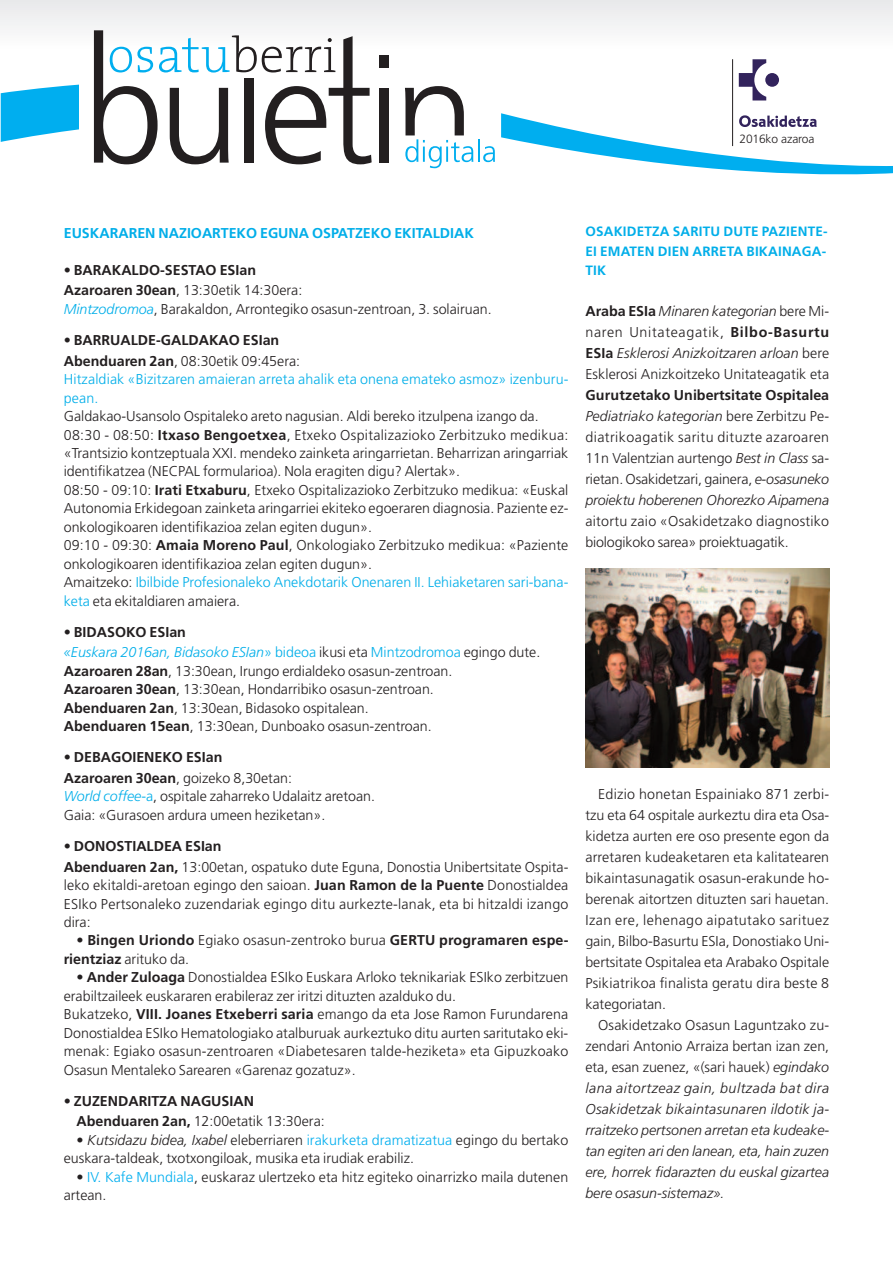
<style>
.page{position:relative;width:893px;height:1263px;background:#fff}
.page>*{position:absolute;margin:0;border:0;box-sizing:border-box;transform-origin:0 0}
.t1{font:300 14.25px/18.5px "Frutiger";color:#231f20}
.t2{font:italic 300 14.25px/21px "Frutiger";color:#231f20;text-align:justify}
.t3{font:700 14.25px/20.5px "Frutiger";color:#231f20}
.t4{font:italic 300 14.25px/20.5px "Frutiger";color:#00aee9}
.t5{font:300 14.25px/18.5px "Frutiger";letter-spacing:.01em;color:#00aee9}
.t6{font:700 14.25px "Frutiger";color:#00aee9}
.t7{font:700 13.5px/19.5px "Frutiger";letter-spacing:.015em;color:#00aee9;text-align:justify}
.t8{font:300 12px "Frutiger";letter-spacing:-.01em;color:#231f20}
.s1{font-weight:300}
.s2{font-style:italic;color:#00aee9}
.s3{font-weight:700}
.s4{color:#00aee9}
.s5{font-weight:700;font-style:normal;color:#231f20}
.s6{font-style:normal}
.s7{font-style:normal;color:#231f20}
.s8{font-style:italic}
.s9{color:#00aeef}
</style>
<div class="page">
<hr style="left:732px;top:59px;width:1px;height:87px;background:#231f20">
<svg style="left:94px;top:30px;width:278px;height:55px"></svg>
<div style="left:380px;top:55px;width:9px;height:12px;background:#231f20"></div>
<svg style="left:1px;top:85px;width:892px;height:90px"></svg>
<div style="left:735px;top:54px;width:94px;height:80px;background:#fff"></div>
<svg style="left:739px;top:59px;width:27px;height:41px"></svg>
<div style="left:765px;top:73px;width:14px;height:14px;background:#32235c;border-radius:50%"></div>
<svg style="left:739px;top:115px;width:78px;height:12px"></svg>
<img style="left:585px;top:568px;width:244px;height:199px">
<p class="t8" style="left:739px;top:134px;width:76px">2016ko azaroa</p>
<p class="t6" style="left:64px;top:227px;width:412px">EUSKARAREN NAZIOARTEKO EGUNA OSPATZEKO EKITALDIAK</p>
<p class="t3" style="left:64px;top:261px;width:240px">• BARAKALDO-SESTAO ESIan<br>Azaroaren 30ean<span class="s1">, 13:30etik 14:30era:</span></p>
<p class="t1" style="left:64px;top:301px;width:429px"><span class="s2">Mintzodromoa</span>, Barakaldon, Arrontegiko osasun-zentroan, 3. solairuan.</p>
<p class="t3" style="left:64px;top:331px;width:238px">• BARRUALDE-GALDAKAO ESIan<br>Abenduaren 2an<span class="s1">, 08:30etik 09:45era:</span></p>
<p class="t5" style="left:64px;top:371px;width:506px">Hitzaldiak «Bizitzaren amaieran arreta ahalik eta onena emateko asmoz» izenburu&shy;pean.</p>
<p class="t1" style="left:64px;top:408px;width:506px">Galdakao-Usansolo Ospitaleko areto nagusian. Aldi bereko itzulpena izango da.<br>08:30 - 08:50: <span class="s3">Itxaso Bengoetxea</span>, Etxeko Ospitalizazioko Zerbitzuko medikua: «Trantsizio kontzeptuala XXI. mendeko zainketa aringarrietan. Beharrizan aringarriak identifikatzea (NECPAL formularioa). Nola eragiten digu? Alertak».<br>08:50 - 09:10: <span class="s3">Irati Etxaburu</span>, Etxeko Ospitalizazioko Zerbitzuko medikua: «Euskal Autonomia Erkidegoan zainketa aringarriei ekiteko egoeraren diagnosia. Paziente ez&shy;onkologikoaren identifikazioa zelan egiten dugun».<br>09:10 - 09:30: <span class="s3">Amaia Moreno Paul</span>, Onkologiako Zerbitzuko medikua: «Paziente onkologikoaren identifikazioa zelan egiten dugun».<br>Amaitzeko: <span class="s4">Ibilbide Profesionaleko Anekdotarik Onenaren II. Lehiaketaren sari-bana&shy;keta</span> eta ekitaldiaren amaiera.</p>
<p class="t4" style="left:64px;top:623px;width:478px"><span class="s5">• BIDASOKO ESIan<br></span>«Euskara 2016an, Bidasoko ESIan<span class="s6">» bideoa</span> <span class="s7">ikusi eta</span> <span class="s6">Mintzodromoa</span> <span class="s7">egingo dute.</span></p>
<p class="t1" style="left:64px;top:663px;width:390px"><span class="s3">Azaroaren 28an</span>, 13:30ean, Irungo erdialdeko osasun-zentroan.<br><span class="s3">Azaroaren 30ean</span>, 13:30ean, Hondarribiko osasun-zentroan.<br><span class="s3">Abenduaren 2an</span>, 13:30ean, Bidasoko ospitalean.<br><span class="s3">Abenduaren 15ean</span>, 13:30ean, Dunboako osasun-zentroan.</p>
<p class="t3" style="left:64px;top:748px;width:230px">• DEBAGOIENEKO ESIan<br>Azaroaren 30ean<span class="s1">, goizeko 8,30etan:</span></p>
<p class="t1" style="left:64px;top:788px;width:313px"><span class="s2">World coffee</span><span class="s4">-a</span>, ospitale zaharreko Udalaitz aretoan.<br>Gaia: «Gurasoen ardura umeen heziketan».</p>
<p class="t1" style="left:64px;top:837px;width:506px;line-height:20.5px"><span class="s3">• DONOSTIALDEA ESIan<br>Abenduaren 2an,</span> 13:00etan, ospatuko dute Eguna, Donostia Unibertsitate Ospita-</p>
<p class="t1" style="left:64px;top:877px;width:506px;text-align:justify">leko ekitaldi-aretoan egingo den saioan. <span class="s3">Juan Ramon de la Puente</span> Donostialdea ESIko Pertsonaleko zuzendariak egingo ditu aurkezte-lanak, eta bi hitzaldi izango dira:</p>
<p class="t3" style="left:64px;top:932px;width:506px;line-height:18.5px;text-indent:13px"><span class="s1">•</span> Bingen Uriondo <span class="s1">Egiako osasun-zentroko burua</span> GERTU programaren espe&shy;rientziaz <span class="s1">arituko da.</span></p>
<p class="t1" style="left:64px;top:969px;width:506px;text-indent:13px">• <span class="s3">Ander Zuloaga</span> Donostialdea ESIko Euskara Arloko teknikariak ESIko zerbitzuen erabiltzaileek euskararen erabileraz zer iritzi dituzten azalduko du.<br>Bukatzeko, <span class="s3">VIII. Joanes Etxeberri saria</span> emango da eta Jose Ramon Furundarena Donostialdea ESIko Hematologiako atalburuak aurkeztuko ditu aurten saritutako eki&shy;menak: Egiako osasun-zentroaren «Diabetesaren talde-heziketa» eta Gipuzkoako Osasun Mentaleko Sarearen «Garenaz gozatuz».</p>
<p class="t3" style="left:77px;top:1092px;width:250px;text-indent:-13px">• ZUZENDARITZA NAGUSIAN<br>Abenduaren 2an, <span class="s1">12:00etatik 13:30era:</span></p>
<p class="t1" style="left:64px;top:1132px;width:506px;text-indent:13px">• <span class="s8">Kutsidazu bidea, Ixabel</span> eleberriaren <span class="s9">irakurketa dramatizatua</span> egingo du bertako euskara-taldeak, txotxongiloak, musika eta irudiak erabiliz.</p>
<p class="t1" style="left:64px;top:1169px;width:506px;text-indent:13px">• <span class="s9">IV. Kafe Mundiala</span>, euskaraz ulertzeko eta hitz egiteko oinarrizko maila dutenen artean.</p>
<p class="t7" style="left:585px;top:223px;width:244px">OSAKIDETZA SARITU DUTE PAZIENTE-EI EMATEN DIEN ARRETA BIKAINAGA-TIK</p>
<p class="t1" style="left:585px;top:301px;width:245px;line-height:21px;text-align:justify"><span class="s3">Araba ESIa</span> <span class="s8">Minaren kategorian</span> bere Mi&shy;naren Unitateagatik, <span class="s3">Bilbo-Basurtu ESIa</span> <span class="s8">Esklerosi Anizkoitzaren arloan</span> bere Esklerosi Anizkoitzeko Unitateagatik eta</p>
<p class="t1" style="left:585px;top:385px;width:245px;line-height:21px;text-align:justify"><span class="s3">Gurutzetako Unibertsitate Ospitalea </span><span class="s8">Pediatriako kategorian</span> bere Zerbitzu Pe&shy;diatrikoagatik saritu dituzte azaroaren 11n Valentzian aurtengo <span class="s8">Best in Class</span> sa&shy;rietan. Osakidetzari, gainera, <span class="s8">e-osasuneko proiektu hoberenen Ohorezko Aipamena</span></p>
<p class="t1" style="left:585px;top:511px;width:245px;line-height:21px">aitortu zaio «Osakidetzako diagnostiko biologikoko sarea» proiektuagatik.</p>
<p class="t1" style="left:585px;top:784px;width:245px;line-height:21px;text-align:justify;text-indent:13px">Edizio honetan Espainiako 871 zerbi&shy;tzu eta 64 ospitale aurkeztu dira eta Osa&shy;kidetza aurten ere oso presente egon da arretaren kudeaketaren eta kalitatearen bikaintasunagatik osasun-erakunde ho&shy;berenak aitortzen dituzten sari hauetan.<br>Izan ere, lehenago aipatutako sarituez gain, Bilbo-Basurtu ESIa, Donostiako Uni&shy;bertsitate Ospitalea eta Arabako Ospitale Psikiatrikoa finalista geratu dira beste 8 kategoriatan.</p>
<p class="t2" style="left:585px;top:1015px;width:245px;text-indent:13px"><span class="s6">Osakidetzako Osasun Laguntzako zu&shy;zendari Antonio Arraiza bertan izan zen, eta, esan zuenez, «(sari hauek)</span> egindako lana aitortzeaz gain, bultzada bat dira Osakidetzak bikaintasunaren ildotik ja&shy;rraitzeko pertsonen arretan eta kudeake&shy;tan egiten ari den lanean, eta, hain zuzen ere, horrek fidarazten du euskal gizartea bere osasun-sistemaz».</p>
</div>
